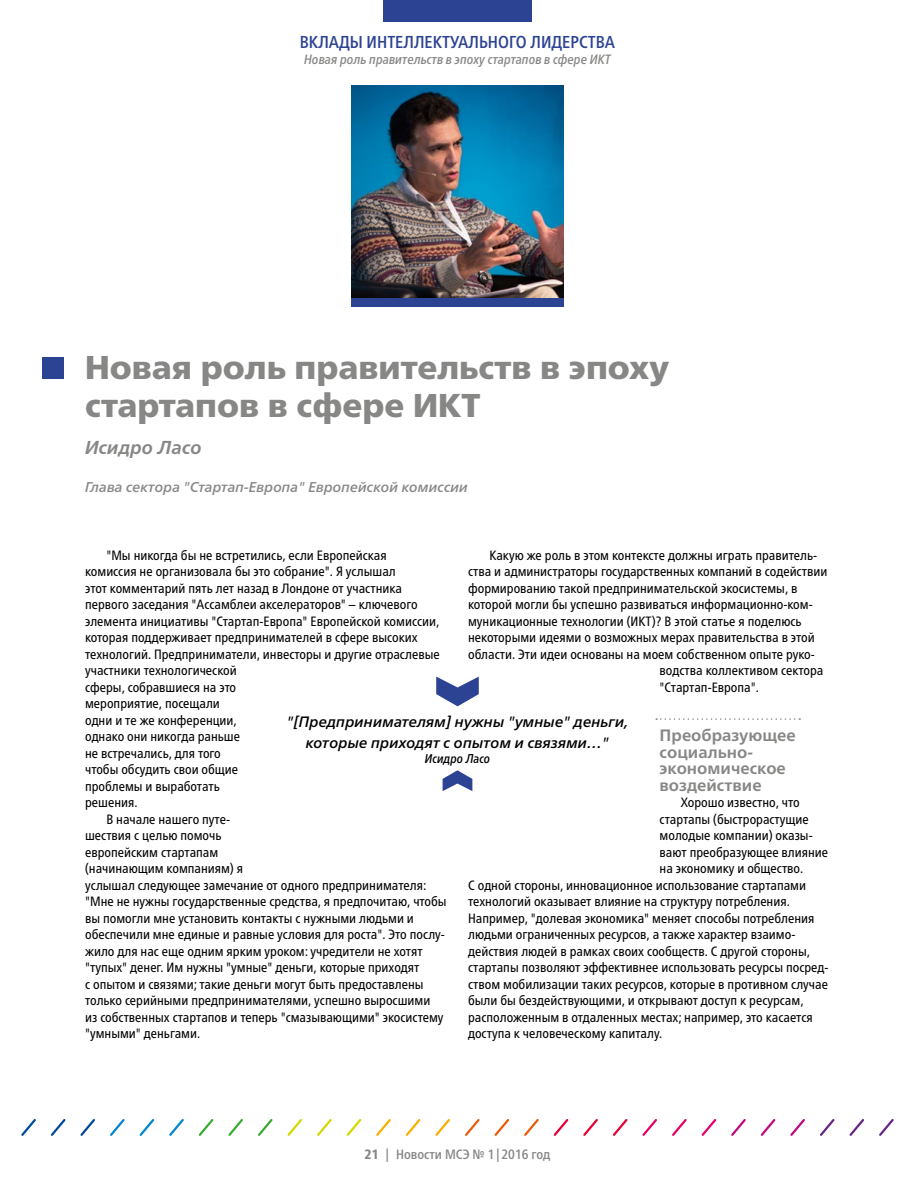
<style>
.page{position:relative;width:915px;height:1187px;background:#fff}
.page>*{position:absolute;margin:0;border:0;box-sizing:border-box;transform-origin:0 0}
.t1{font:900 33px/38.2px "Frutiger Neue LTW1 G";color:#878786}
.t2{font:italic 700 18.75px "Frutiger Neue LTW1 G";color:#878786}
.t3{font:500 condensed 17.25px "Frutiger Neue LTW1 G";color:#2c4393}
.t4{font:700 16.5px/16.5px "Frutiger Neue LTW1 G";color:#878786}
.t5{font:italic 500 15px/21px "Frutiger Neue LTW1 G";color:#000;text-align:center}
.t6{font:italic 500 14.25px "Frutiger Neue LTW1 G";color:#878786}
.t7{font:condensed 13.5px "Frutiger Neue LTW1 G";color:#000}
.t8{font:italic 500 condensed 13.5px "Frutiger Neue LTW1 G";color:#878786}
.t9{font:500 condensed 13.5px "Frutiger Neue LTW1 G";color:#878786}
.t10{font:italic 500 condensed 12.75px "Frutiger Neue LTW1 G";color:#000}
.s1{font-weight:800}
</style>
<div class="page">
<svg style="left:656px;top:718px;width:143px;height:1px"></svg>
<div style="left:43px;top:357px;width:21px;height:21px;background:#2c4393"></div>
<svg style="left:436px;top:676px;width:42px;height:30px"></svg>
<svg style="left:442px;top:770px;width:30px;height:21px"></svg>
<img style="left:351px;top:85px;width:212px;height:213px">
<div style="left:351px;top:298px;width:212px;height:8px;background:#2c4393"></div>
<svg style="left:21px;top:1119px;width:15px;height:17px"></svg>
<svg style="left:51px;top:1119px;width:15px;height:17px"></svg>
<svg style="left:80px;top:1119px;width:15px;height:17px"></svg>
<svg style="left:110px;top:1119px;width:15px;height:17px"></svg>
<svg style="left:139px;top:1119px;width:16px;height:17px"></svg>
<svg style="left:169px;top:1119px;width:15px;height:17px"></svg>
<svg style="left:198px;top:1119px;width:16px;height:17px"></svg>
<svg style="left:228px;top:1119px;width:15px;height:17px"></svg>
<svg style="left:258px;top:1119px;width:15px;height:17px"></svg>
<svg style="left:287px;top:1119px;width:15px;height:17px"></svg>
<svg style="left:317px;top:1119px;width:15px;height:17px"></svg>
<svg style="left:346px;top:1119px;width:16px;height:17px"></svg>
<svg style="left:376px;top:1119px;width:15px;height:17px"></svg>
<svg style="left:405px;top:1119px;width:16px;height:17px"></svg>
<svg style="left:435px;top:1119px;width:15px;height:17px"></svg>
<svg style="left:465px;top:1119px;width:15px;height:17px"></svg>
<svg style="left:494px;top:1119px;width:16px;height:17px"></svg>
<svg style="left:524px;top:1119px;width:15px;height:17px"></svg>
<svg style="left:553px;top:1119px;width:16px;height:17px"></svg>
<svg style="left:583px;top:1119px;width:15px;height:17px"></svg>
<svg style="left:613px;top:1119px;width:15px;height:17px"></svg>
<svg style="left:642px;top:1119px;width:15px;height:17px"></svg>
<svg style="left:672px;top:1119px;width:15px;height:17px"></svg>
<svg style="left:701px;top:1119px;width:16px;height:17px"></svg>
<svg style="left:731px;top:1119px;width:15px;height:17px"></svg>
<svg style="left:760px;top:1119px;width:16px;height:17px"></svg>
<svg style="left:790px;top:1119px;width:15px;height:17px"></svg>
<svg style="left:820px;top:1119px;width:15px;height:17px"></svg>
<svg style="left:849px;top:1119px;width:15px;height:17px"></svg>
<svg style="left:879px;top:1119px;width:15px;height:17px"></svg>
<div style="left:383px;top:0;width:148px;height:21px;background:#2c4393"></div>
<p class="t3" style="left:300px;top:32px;width:317px">ВКЛАДЫ ИНТЕЛЛЕКТУАЛЬНОГО ЛИДЕРСТВА</p>
<p class="t8" style="left:304px;top:52px;width:308px">Новая роль правительств в эпоху стартапов в сфере ИКТ</p>
<h1 class="t1" style="left:85px;top:348px;width:585px">Новая роль правительств в эпоху стартапов в сфере ИКТ</h1>
<h2 class="t2" style="left:85px;top:437px;width:118px">Исидро Ласо</h2>
<p class="t6" style="left:85px;top:478px;width:384px">Глава сектора "Стартап-Европа" Европейской комиссии</p>
<p class="t7" style="left:106px;top:547px;width:282px">"Мы никогда бы не встретились, если Европейская</p>
<p class="t7" style="left:85px;top:563px;width:312px">комиссия не организовала бы это собрание". Я услышал</p>
<p class="t7" style="left:85px;top:580px;width:318px">этот комментарий пять лет назад в Лондоне от участника</p>
<p class="t7" style="left:85px;top:596px;width:334px">первого заседания "Ассамблеи акселераторов" – ключевого</p>
<p class="t7" style="left:85px;top:613px;width:355px">элемента инициативы "Стартап-Европа" Европейской комиссии,</p>
<p class="t7" style="left:85px;top:629px;width:334px">которая поддерживает предпринимателей в сфере высоких</p>
<p class="t7" style="left:85px;top:646px;width:356px">технологий. Предприниматели, инвесторы и другие отраслевые</p>
<p class="t7" style="left:85px;top:662px;width:153px">участники технологической</p>
<p class="t7" style="left:85px;top:679px;width:152px">сферы, собравшиеся на это</p>
<p class="t7" style="left:85px;top:695px;width:136px">мероприятие, посещали</p>
<p class="t7" style="left:85px;top:712px;width:153px">одни и те же конференции,</p>
<p class="t7" style="left:85px;top:728px;width:156px">однако они никогда раньше</p>
<p class="t7" style="left:85px;top:745px;width:137px">не встречались, для того</p>
<p class="t7" style="left:85px;top:761px;width:154px">чтобы обсудить свои общие</p>
<p class="t7" style="left:85px;top:778px;width:136px">проблемы и выработать</p>
<p class="t7" style="left:85px;top:794px;width:54px">решения.</p>
<p class="t7" style="left:106px;top:810px;width:125px">В начале нашего путе-</p>
<p class="t7" style="left:85px;top:827px;width:138px">шествия с целью помочь</p>
<p class="t7" style="left:85px;top:843px;width:135px">европейским стартапам</p>
<p class="t7" style="left:85px;top:860px;width:159px">(начинающим компаниям) я</p>
<p class="t7" style="left:85px;top:876px;width:343px">услышал следующее замечание от одного предпринимателя:</p>
<p class="t7" style="left:85px;top:893px;width:363px">"Мне не нужны государственные средства, я предпочитаю, чтобы</p>
<p class="t7" style="left:85px;top:909px;width:330px">вы помогли мне установить контакты с нужными людьми и</p>
<p class="t7" style="left:85px;top:926px;width:361px">обеспечили мне единые и равные условия для роста". Это послу-</p>
<p class="t7" style="left:85px;top:942px;width:339px">жило для нас еще одним ярким уроком: учредители не хотят</p>
<p class="t7" style="left:85px;top:959px;width:336px">"тупых" денег. Им нужны "умные" деньги, которые приходят</p>
<p class="t7" style="left:85px;top:975px;width:340px">с опытом и связями; такие деньги могут быть предоставлены</p>
<p class="t7" style="left:85px;top:992px;width:346px">только серийными предпринимателями, успешно выросшими</p>
<p class="t7" style="left:85px;top:1008px;width:360px">из собственных стартапов и теперь "смазывающими" экосистему</p>
<p class="t7" style="left:85px;top:1025px;width:116px">"умными" деньгами.</p>
<p class="t7" style="left:489px;top:547px;width:329px">Какую же роль в этом контексте должны играть правитель-</p>
<p class="t7" style="left:468px;top:563px;width:360px">ства и администраторы государственных компаний в содействии</p>
<p class="t7" style="left:468px;top:580px;width:331px">формированию такой предпринимательской экосистемы, в</p>
<p class="t7" style="left:468px;top:596px;width:346px">которой могли бы успешно развиваться информационно-ком-</p>
<p class="t7" style="left:468px;top:613px;width:335px">муникационные технологии (ИКТ)? В этой статье я поделюсь</p>
<p class="t7" style="left:468px;top:629px;width:348px">некоторыми идеями о возможных мерах правительства в этой</p>
<p class="t7" style="left:468px;top:646px;width:348px">области. Эти идеи основаны на моем собственном опыте руко-</p>
<p class="t7" style="left:659px;top:662px;width:165px">водства коллективом сектора</p>
<p class="t7" style="left:659px;top:679px;width:101px">"Стартап-Европа".</p>
<p class="t4" style="left:659px;top:727px;width:137px">Преобразующее социально&shy;экономическое воздействие</p>
<p class="t7" style="left:680px;top:794px;width:120px">Хорошо известно, что</p>
<p class="t7" style="left:659px;top:811px;width:150px">стартапы (быстрорастущие</p>
<p class="t7" style="left:659px;top:827px;width:154px">молодые компании) оказы-</p>
<p class="t7" style="left:659px;top:844px;width:170px">вают преобразующее влияние</p>
<p class="t7" style="left:659px;top:860px;width:145px">на экономику и общество.</p>
<p class="t7" style="left:468px;top:877px;width:339px">С одной стороны, инновационное использование стартапами</p>
<p class="t7" style="left:468px;top:893px;width:323px">технологий оказывает влияние на структуру потребления.</p>
<p class="t7" style="left:468px;top:910px;width:348px">Например, "долевая экономика" меняет способы потребления</p>
<p class="t7" style="left:468px;top:926px;width:328px">людьми ограниченных ресурсов, а также характер взаимо-</p>
<p class="t7" style="left:468px;top:943px;width:343px">действия людей в рамках своих сообществ. С другой стороны,</p>
<p class="t7" style="left:468px;top:959px;width:362px">стартапы позволяют эффективнее использовать ресурсы посред-</p>
<p class="t7" style="left:468px;top:976px;width:361px">ством мобилизации таких ресурсов, которые в противном случае</p>
<p class="t7" style="left:468px;top:992px;width:336px">были бы бездействующими, и открывают доступ к ресурсам,</p>
<p class="t7" style="left:468px;top:1009px;width:346px">расположенным в отдаленных местах; например, это касается</p>
<p class="t7" style="left:468px;top:1025px;width:195px">доступа к человеческому капиталу.</p>
<p class="t5" style="left:287px;top:711px;width:343px">"[Предпринимателям] нужны "умные" деньги, которые приходят с опытом и связями…"</p>
<p class="t10" style="left:424px;top:751px;width:67px">Исидро Ласо</p>
<p class="t9" style="left:364px;top:1146px;width:187px"><span class="s1">21</span> | Новости МСЭ № 1|2016 год</p>
</div>
